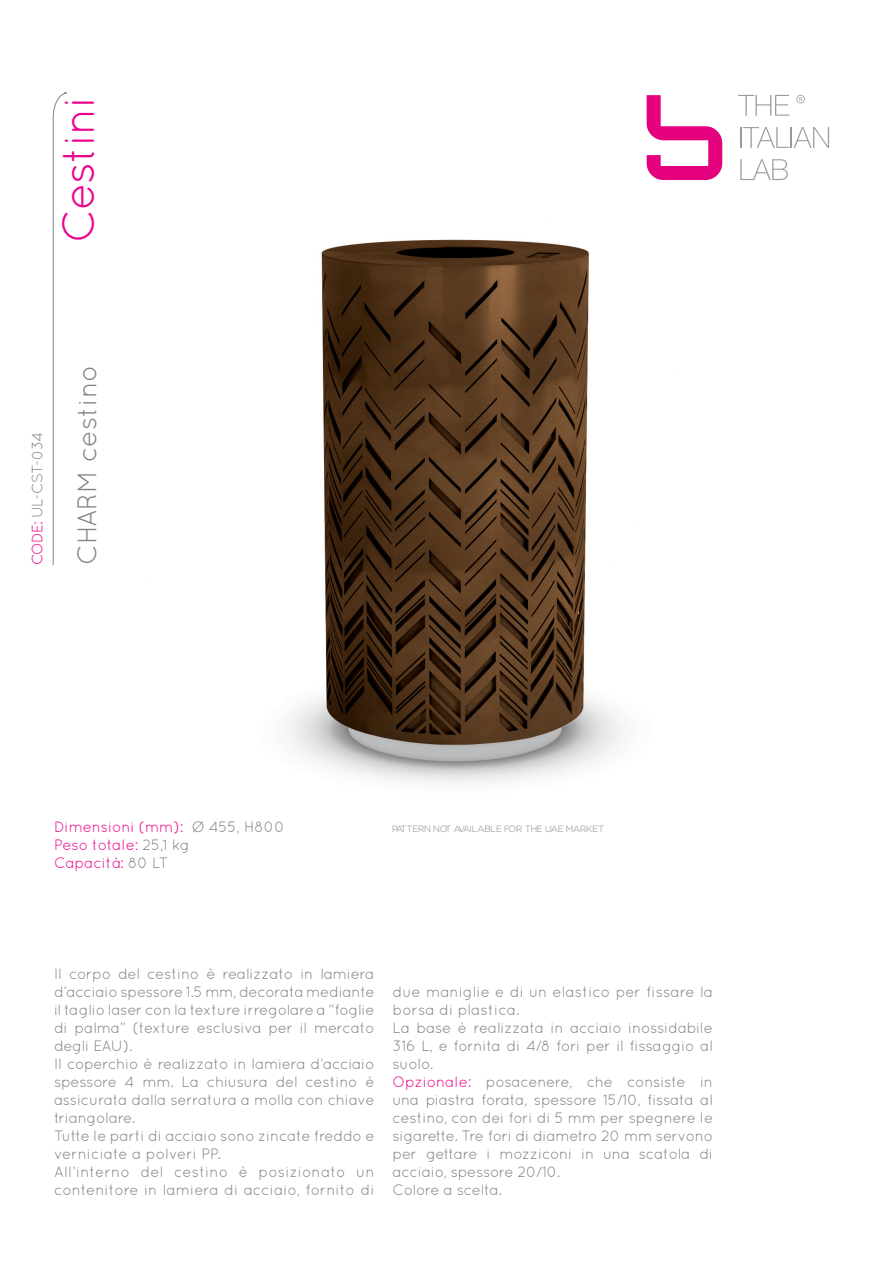
<style>
.page{position:relative;width:893px;height:1263px;background:#fff}
.page>*{position:absolute;margin:0;border:0;box-sizing:border-box;transform-origin:0 0}
.t1{font:45px "Quicksand";letter-spacing:-.03em;color:#ed028c}
.t2{font:27px "Quicksand";color:#808285}
.t3{font:15px/18px "Quicksand";letter-spacing:-.02em;color:#808285;text-align:justify}
.t4{font:15px/18px "Quicksand";color:#808285}
.t5{font:15px "Quicksand";letter-spacing:-.01em;color:#ed028c}
.t6{font:15px "Quicksand";letter-spacing:-.05em;color:#808285}
.t7{font:300 9px "Regencie";letter-spacing:.03em;color:#808285}
.s1{color:#ed028c}
.s2{color:#808285}
</style>
<div class="page">
<img style="left:285px;top:239px;width:341px;height:545px">
<svg style="left:738px;top:95px;width:51px;height:21px"></svg>
<hr style="left:740px;top:127px;width:2px;height:21px;background:#9b9999">
<svg style="left:743px;top:127px;width:86px;height:21px"></svg>
<svg style="left:740px;top:159px;width:48px;height:21px"></svg>
<svg style="left:647px;top:95px;width:75px;height:85px"></svg>
<svg style="left:796px;top:95px;width:9px;height:8px"></svg>
<svg style="left:52px;top:92px;width:15px;height:474px"></svg>
<p class="t1" style="left:53px;top:243px;width:149px;rotate:-90deg">Cestini</p>
<p class="t6" style="left:29px;top:565px;width:135px;rotate:-90deg"><span class="s1">CODE:</span> UL-CST-034</p>
<p class="t2" style="left:71px;top:565px;width:202px;rotate:-90deg">CHARM cestino</p>
<p class="t5" style="left:54px;top:818px;width:232px">Dimensioni (mm): <span class="s2">Ø 455, H800</span></p>
<p class="t5" style="left:54px;top:836px;width:137px">Peso totale: <span class="s2">25,1 kg</span></p>
<p class="t5" style="left:54px;top:854px;width:116px">Capacità: <span class="s2">80 LT</span></p>
<p class="t7" style="left:393px;top:823px;width:213px">PATTERN NOT AVAILABLE FOR THE UAE MARKET</p>
<p class="t3" style="left:54px;top:964px;width:322px">Il corpo del cestino è realizzato in lamiera d’acciaio spessore 1.5 mm, decorata mediante il taglio laser con la texture irregolare a “foglie di palma” (texture esclusiva per il mercato degli EAU).</p>
<p class="t3" style="left:54px;top:1054px;width:322px">Il coperchio è realizzato in lamiera d’acciaio spessore 4 mm. La chiusura del cestino è assicurata dalla serratura a molla con chiave triangolare.</p>
<p class="t3" style="left:54px;top:1126px;width:322px">Tutte le parti di acciaio sono zincate freddo e verniciate a polveri PP.</p>
<p class="t4" style="left:54px;top:1162px;width:322px">All’interno del cestino è posizionato un contenitore in lamiera di acciaio, fornito di</p>
<p class="t4" style="left:393px;top:982px;width:322px">due maniglie e di un elastico per fissare la borsa di plastica.</p>
<p class="t3" style="left:393px;top:1018px;width:322px">La base è realizzata in acciaio inossidabile 316 L, e fornita di 4/8 fori per il fissaggio al suolo.</p>
<p class="t3" style="left:393px;top:1072px;width:322px"><span class="s1">Opzionale:</span> posacenere, che consiste in una piastra forata, spessore 15/10, fissata al cestino, con dei fori di 5 mm per spegnere le sigarette. Tre fori di diametro 20 mm servono per gettare i mozziconi in una scatola di acciaio, spessore 20/10.</p>
<p class="t3" style="left:393px;top:1180px;width:111px">Colore a scelta.</p>
</div>
